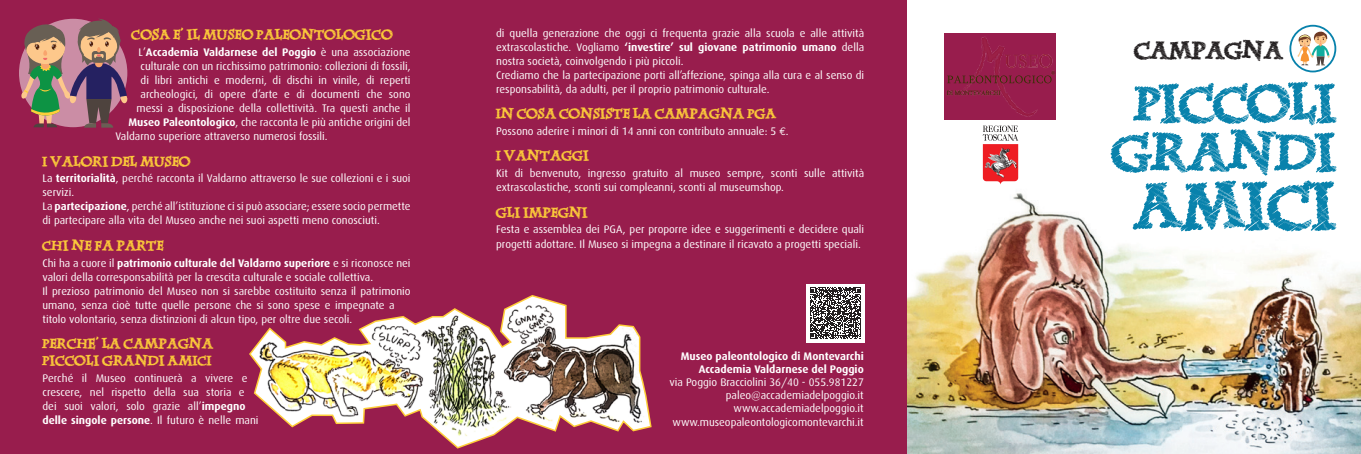
<style>
.page{position:relative;width:1361px;height:454px;background:#981d4d}
.page>*{position:absolute;margin:0;border:0;box-sizing:border-box;transform-origin:0 0}
.Normale{font:64.1px "Zebra Disco";color:#0882ac}
.Normale-2{font:51.8px "Zebra Disco";color:#0882ac}
.Normale-3{font:23.9px "Zebra Disco";color:#231f20}
.Normale-4{font:14px/16.8px "Zebra Disco";letter-spacing:.025em;color:#fece39}
.Normale-5{font:11px/14px "Dax";color:#fff}
.Normale-6{font:700 11px "Dax";color:#fff}
.s1{font-family:"Dry Brush"}
.s2{font-weight:400}
.s3{font-weight:700}
.s4{font-family:"Euro Mono"}
</style>
<div class="page">
<img style="left:907px;top:0;width:454px;height:454px">
<svg style="left:20px;top:18px;width:108px;height:110px"></svg>
<img style="left:251px;top:296px;width:399px;height:150px">
<img style="left:945px;top:33px;width:111px;height:87px">
<svg style="left:1290px;top:26px;width:45px;height:45px"></svg>
<div style="left:1289px;top:25px;width:47px;height:47px;border:2px solid #0882ac;border-radius:50%"></div>
<svg style="left:1297px;top:31px;width:33px;height:34px"></svg>
<svg style="left:982px;top:125px;width:36px;height:59px"></svg>
<img style="left:984px;top:147px;width:33px;height:31px">
<div style="left:806px;top:283px;width:59px;height:59px;background:#fff"></div>
<svg style="left:810px;top:287px;width:51px;height:52px"></svg>
<p class="Normale-4" style="left:132px;top:26px;width:262px">COSA E<span class="s1">'</span> IL MUSEO PALEONTOLOGICO</p>
<p class="Normale-6" style="left:139px;top:46px;width:274px"><span class="s2">L’</span>Accademia Valdarnese del Poggio <span class="s2">è una associazione</span></p>
<p class="Normale-5" style="left:141px;top:59px;width:272px">culturale con un ricchissimo patrimonio: collezioni di fossili,</p>
<p class="Normale-5" style="left:141px;top:73px;width:272px">di libri antichi e moderni, di dischi in vinile, di reperti</p>
<p class="Normale-5" style="left:141px;top:87px;width:272px">archeologici, di opere d’arte e di documenti che sono</p>
<p class="Normale-5" style="left:137px;top:101px;width:276px">messi a disposizione della collettività. Tra questi anche il</p>
<p class="Normale-5" style="left:129px;top:115px;width:284px"><span class="s3">Museo Paleontologico</span>, che racconta le più antiche origini del</p>
<p class="Normale-5" style="left:116px;top:129px;width:214px">Valdarno superiore attraverso numerosi fossili.</p>
<p class="Normale-4" style="left:43px;top:153px;width:149px">I VALORI DEL MUSEO</p>
<p class="Normale-5" style="left:43px;top:172px;width:370px">La <span class="s3">territorialità</span>, perché racconta il Valdarno attraverso le sue collezioni e i suoi servizi.</p>
<p class="Normale-5" style="left:43px;top:200px;width:370px">La <span class="s3">partecipazione</span>, perché all’istituzione ci si può associare; essere socio permette di partecipare alla vita del Museo anche nei suoi aspetti meno conosciuti.</p>
<p class="Normale-4" style="left:43px;top:237px;width:123px">CHI NE FA PARTE</p>
<p class="Normale-5" style="left:43px;top:256px;width:370px">Chi ha a cuore il <span class="s3">patrimonio culturale del Valdarno superiore</span> e si riconosce nei valori della corresponsabilità per la crescita culturale e sociale collettiva.</p>
<p class="Normale-5" style="left:43px;top:284px;width:370px">Il prezioso patrimonio del Museo non si sarebbe costituito senza il patrimonio umano, senza cioè tutte quelle persone che si sono spese e impegnate a titolo volontario, senza distinzioni di alcun tipo, per oltre due secoli.</p>
<p class="Normale-4" style="left:43px;top:335px;width:172px">PERCHE<span class="s1">’</span> LA CAMPAGNA<br>PICCOLI GRANDI AMICI</p>
<p class="Normale-5" style="left:43px;top:371px;width:218px">Perché il Museo continuerà a vivere e crescere, nel rispetto della sua storia e dei suoi valori, solo grazie all’<span class="s3">impegno delle singole persone</span>. Il futuro è nelle mani</p>
<p class="Normale-5" style="left:496px;top:26px;width:370px;text-align:justify">di quella generazione che oggi ci frequenta grazie alla scuola e alle attività extrascolastiche. Vogliamo <span class="s3">‘investire’ sul giovane patrimonio umano</span> della nostra società, coinvolgendo i più piccoli.</p>
<p class="Normale-5" style="left:496px;top:68px;width:370px">Crediamo che la partecipazione porti all’affezione, spinga alla cura e al senso di responsabilità, da adulti, per il proprio patrimonio culturale.</p>
<p class="Normale-4" style="left:496px;top:105px;width:282px">IN COSA CONSISTE LA CAMPAGNA PGA</p>
<p class="Normale-5" style="left:496px;top:124px;width:294px">Possono aderire i minori di 14 anni con contributo annuale: 5 <span class="s4">€</span>.</p>
<p class="Normale-4" style="left:496px;top:147px;width:94px">I VANTAGGI</p>
<p class="Normale-5" style="left:496px;top:166px;width:370px">Kit di benvenuto, ingresso gratuito al museo sempre, sconti sulle attività extrascolastiche, sconti sui compleanni, sconti al museumshop.</p>
<p class="Normale-4" style="left:496px;top:204px;width:93px">GLI IMPEGNI</p>
<p class="Normale-5" style="left:496px;top:223px;width:370px">Festa e assemblea dei PGA, per proporre idee e suggerimenti e decidere quali progetti adottare. Il Museo si impegna a destinare il ricavato a progetti speciali.</p>
<p class="Normale-6" style="left:681px;top:349px;width:185px">Museo paleontologico di Montevarchi</p>
<p class="Normale-6" style="left:699px;top:362px;width:166px">Accademia Valdarnese del Poggio</p>
<p class="Normale-5" style="left:669px;top:375px;width:196px">via Poggio Bracciolini 36/40 - 055.981227</p>
<p class="Normale-5" style="left:726px;top:388px;width:139px">paleo@accademiadelpoggio.it</p>
<p class="Normale-5" style="left:733px;top:401px;width:132px">www.accademiadelpoggio.it</p>
<p class="Normale-5" style="left:672px;top:415px;width:193px">www.museopaleontologicomontevarchi.it</p>
<p class="Normale-3" style="left:1134px;top:39px;width:150px">CAMPAGNA</p>
<p class="Normale-2" style="left:1134px;top:78px;width:203px">PICCOLI</p>
<p class="Normale-2" style="left:1112px;top:127px;width:225px">GRANDI</p>
<p class="Normale" style="left:1134px;top:175px;width:202px">AMICI</p>
</div>
